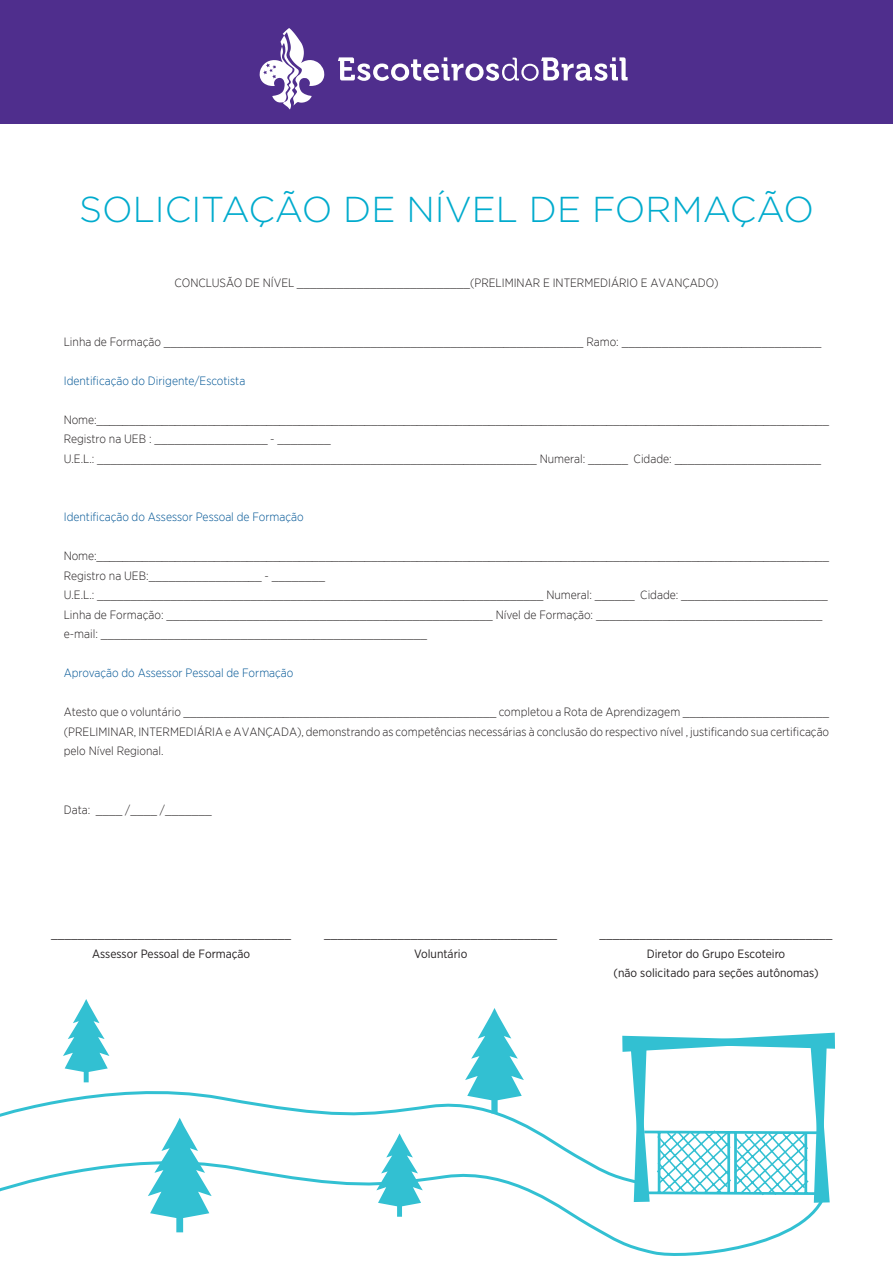
<style>
.page{position:relative;width:893px;height:1263px;background:#fff}
.page>*{position:absolute;margin:0;border:0;box-sizing:border-box;transform-origin:0 0}
.Parágrafo_básico{font:300 36px "Gotham";color:#00abcd}
.Texto_regular{font:300 12px/19.5px "Gotham Narrow";color:#231f20}
.Texto_regular-2{font:12px "Gotham Narrow";color:#231f20}
.Texto_regular-3{font:300 12px "Gotham Narrow";color:#005595}
.Subtítulos{font:300 12px "Gotham Narrow";color:#231f20}
</style>
<div class="page">
<div style="left:0;top:0;width:893px;height:124px;background:#4f2e8d"></div>
<svg style="left:338px;top:57px;width:290px;height:24px"></svg>
<svg style="left:259px;top:28px;width:65px;height:81px"></svg>
<svg style="left:622px;top:1033px;width:213px;height:115px"></svg>
<svg style="left:467px;top:1008px;width:55px;height:69px"></svg>
<svg style="left:63px;top:999px;width:46px;height:78px"></svg>
<svg style="left:0;top:1077px;width:642px;height:71px"></svg>
<svg style="left:0;top:1148px;width:830px;height:108px"></svg>
<svg style="left:148px;top:1118px;width:64px;height:114px"></svg>
<p class="Parágrafo_básico" style="left:79px;top:187px;width:736px">SOLICITAÇÃO DE NÍVEL DE FORMAÇÃO</p>
<p class="Subtítulos" style="left:174px;top:276px;width:546px">CONCLUSÃO DE NÍVEL __________________________(PRELIMINAR E INTERMEDIÁRIO E AVANÇADO)</p>
<p class="Texto_regular" style="left:64px;top:332px;width:759px">Linha de Formação _______________________________________________________________ Ramo: ______________________________</p>
<p class="Texto_regular-3" style="left:64px;top:373px;width:183px">Identificação do Dirigente/Escotista</p>
<p class="Texto_regular" style="left:64px;top:410px;width:767px">Nome:________________________________________________________________________________________________________________<br>Registro na UEB : _________________ - ________</p>
<p class="Texto_regular" style="left:64px;top:449px;width:759px">U.E.L.: __________________________________________________________________ Numeral: ______ Cidade: ______________________</p>
<p class="Texto_regular-3" style="left:64px;top:510px;width:241px">Identificação do Assessor Pessoal de Formação</p>
<p class="Texto_regular" style="left:64px;top:546px;width:767px">Nome:________________________________________________________________________________________________________________<br>Registro na UEB:_________________ - ________</p>
<p class="Texto_regular" style="left:64px;top:585px;width:766px">U.E.L.: ___________________________________________________________________ Numeral: ______ Cidade: ______________________</p>
<p class="Texto_regular" style="left:64px;top:605px;width:760px">Linha de Formação: _________________________________________________ Nível de Formação: __________________________________ e-mail: _________________________________________________</p>
<p class="Texto_regular-3" style="left:64px;top:666px;width:231px">Aprovação do Assessor Pessoal de Formação</p>
<p class="Texto_regular" style="left:64px;top:702px;width:767px;text-align:justify">Atesto que o voluntário _______________________________________________ completou a Rota de Aprendizagem ______________________ (PRELIMINAR, INTERMEDIÁRIA e AVANÇADA), demonstrando as competências necessárias à conclusão do respectivo nível , justificando sua certificação pelo Nível Regional.</p>
<p class="Texto_regular" style="left:64px;top:800px;width:149px">Data: ____ /____ /_______</p>
<p class="Texto_regular-2" style="left:51px;top:926px;width:241px">____________________________________</p>
<p class="Texto_regular-2" style="left:92px;top:946px;width:160px">Assessor Pessoal de Formação</p>
<p class="Texto_regular-2" style="left:324px;top:926px;width:235px">___________________________________</p>
<p class="Texto_regular-2" style="left:414px;top:946px;width:55px">Voluntário</p>
<p class="Texto_regular-2" style="left:599px;top:926px;width:235px">___________________________________</p>
<p class="Texto_regular-2" style="left:647px;top:946px;width:140px">Diretor do Grupo Escoteiro</p>
<p class="Texto_regular-2" style="left:613px;top:965px;width:207px">(não solicitado para seções autônomas)</p>
</div>
